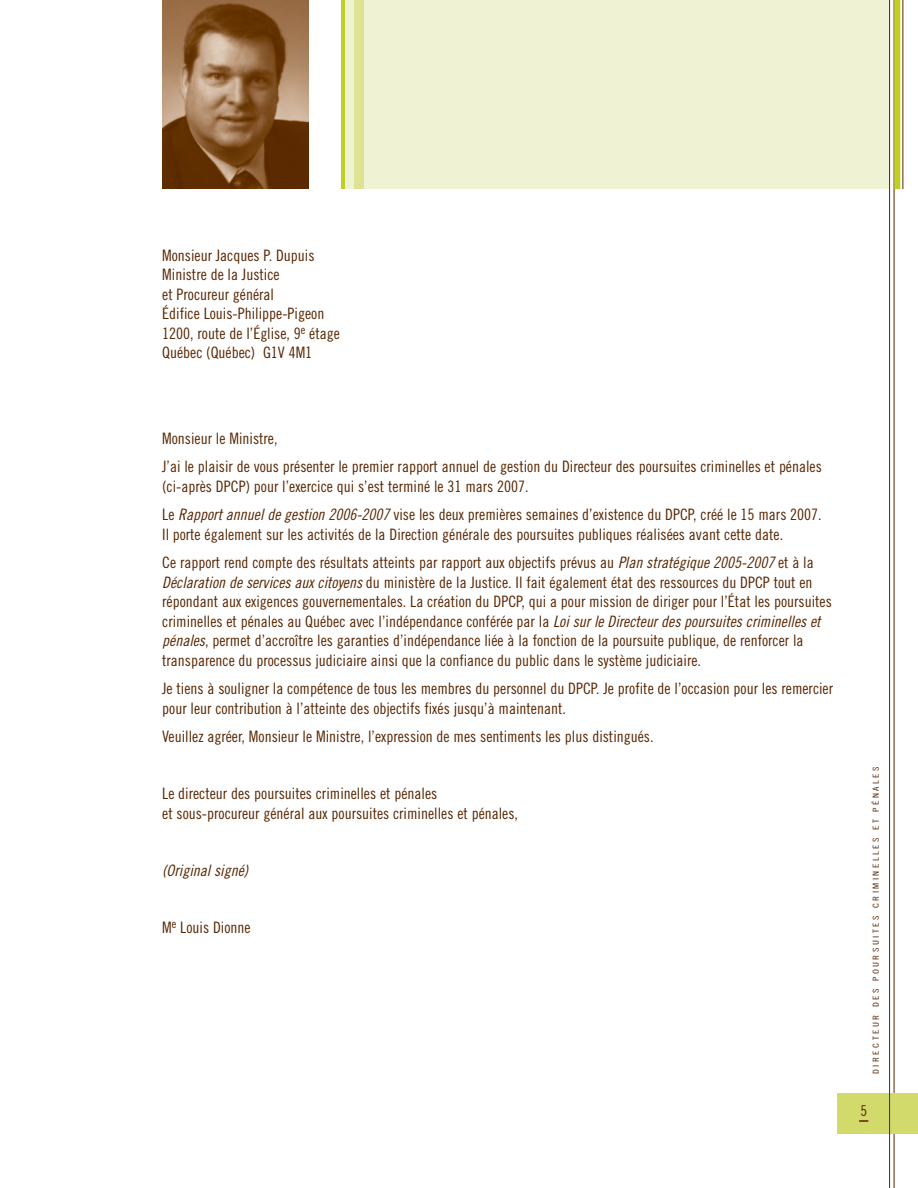
<style>
.page{position:relative;width:918px;height:1188px;background:#fff}
.page>*{position:absolute;margin:0;border:0;box-sizing:border-box;transform-origin:0 0}
.t1{font:15.75px/19.5px "Trade Gothic Cond Eighteen";color:#572500}
.t2{font:15.75px "Trade Gothic Cond Eighteen Obl";color:#572500}
.t3{font:15px "Trade Gothic Cond Eighteen";color:#572500}
.t4{font:8.25px "Trade Gothic Cond Eighteen";letter-spacing:.25em;color:#572500;scale:1.2 1}
.s1{font-family:"Trade Gothic Cond Eighteen Obl"}
</style>
<div class="page">
<div style="left:342px;top:0;width:547px;height:189px;background:#f0f3d3"></div>
<hr style="left:894px;top:0;width:1px;height:1188px;background:#572500">
<div style="left:894px;top:0;width:6px;height:189px;background:#c1ce23"></div>
<hr style="left:903px;top:0;width:1px;height:189px;background:#572500">
<div style="left:837px;top:1094px;width:81px;height:40px;background:#d2da6c"></div>
<svg style="left:859px;top:1120px;width:9px;height:2px"></svg>
<img style="left:162px;top:0;width:147px;height:189px">
<div style="left:355px;top:0;width:9px;height:189px;background:#dee394"></div>
<hr style="left:341px;top:0;width:3px;height:189px;background:#c1ce23">
<hr style="left:889px;top:0;width:1px;height:1188px;background:#572500">
<p class="t1" style="left:162px;top:247px;width:179px">Monsieur Jacques P. Dupuis<br>Ministre de la Justice<br>et Procureur général<br>Édifice Louis-Philippe-Pigeon<br>1200, route de l’Église, 9<sup>e</sup> étage<br>Québec (Québec) G1V 4M1</p>
<p class="t1" style="left:162px;top:425px;width:661px;line-height:28.5px">Monsieur le Ministre,<br>J’ai le plaisir de vous présenter le premier rapport annuel de gestion du Directeur des poursuites criminelles et pénales</p>
<p class="t1" style="left:162px;top:473px;width:661px;line-height:28.5px">(ci-après DPCP) pour l’exercice qui s’est terminé le 31 mars 2007.<br>Le <span class="s1">Rapport annuel de gestion 2006-2007</span> vise les deux premières semaines d’existence du DPCP, créé le 15 mars 2007.</p>
<p class="t1" style="left:162px;top:521px;width:653px;line-height:28.5px">Il porte également sur les activités de la Direction générale des poursuites publiques réalisées avant cette date.<br>Ce rapport rend compte des résultats atteints par rapport aux objectifs prévus au <span class="s1">Plan stratégique 2005-2007</span> et à la</p>
<p class="t1" style="left:162px;top:574px;width:671px"><span class="s1">Déclaration de services aux citoyens</span> du ministère de la Justice. Il fait également état des ressources du DPCP tout en répondant aux exigences gouvernementales. La création du DPCP, qui a pour mission de diriger pour l’État les poursuites criminelles et pénales au Québec avec l’indépendance conférée par la <span class="s1">Loi sur le Directeur des poursuites criminelles et pénales</span>, permet d’accroître les garanties d’indépendance liée à la fonction de la poursuite publique, de renforcer la transparence du processus judiciaire ainsi que la confiance du public dans le système judiciaire.</p>
<p class="t1" style="left:162px;top:680px;width:672px">Je tiens à souligner la compétence de tous les membres du personnel du DPCP. Je profite de l’occasion pour les remercier pour leur contribution à l’atteinte des objectifs fixés jusqu’à maintenant.</p>
<p class="t1" style="left:162px;top:728px;width:493px">Veuillez agréer, Monsieur le Ministre, l’expression de mes sentiments les plus distingués.</p>
<p class="t1" style="left:162px;top:785px;width:357px">Le directeur des poursuites criminelles et pénales<br>et sous-procureur général aux poursuites criminelles et pénales,</p>
<p class="t2" style="left:162px;top:864px;width:88px">(Original signé)</p>
<p class="t1" style="left:162px;top:919px;width:90px">M<sup>e</sup> Louis Dionne</p>
<p class="t4" style="left:873px;top:1074px;width:258px;rotate:-90deg">DIRECTEUR DES POURSUITES CRIMINELLES ET PÉNALES</p>
<p class="t3" style="left:860px;top:1105px;width:8px">5</p>
</div>
